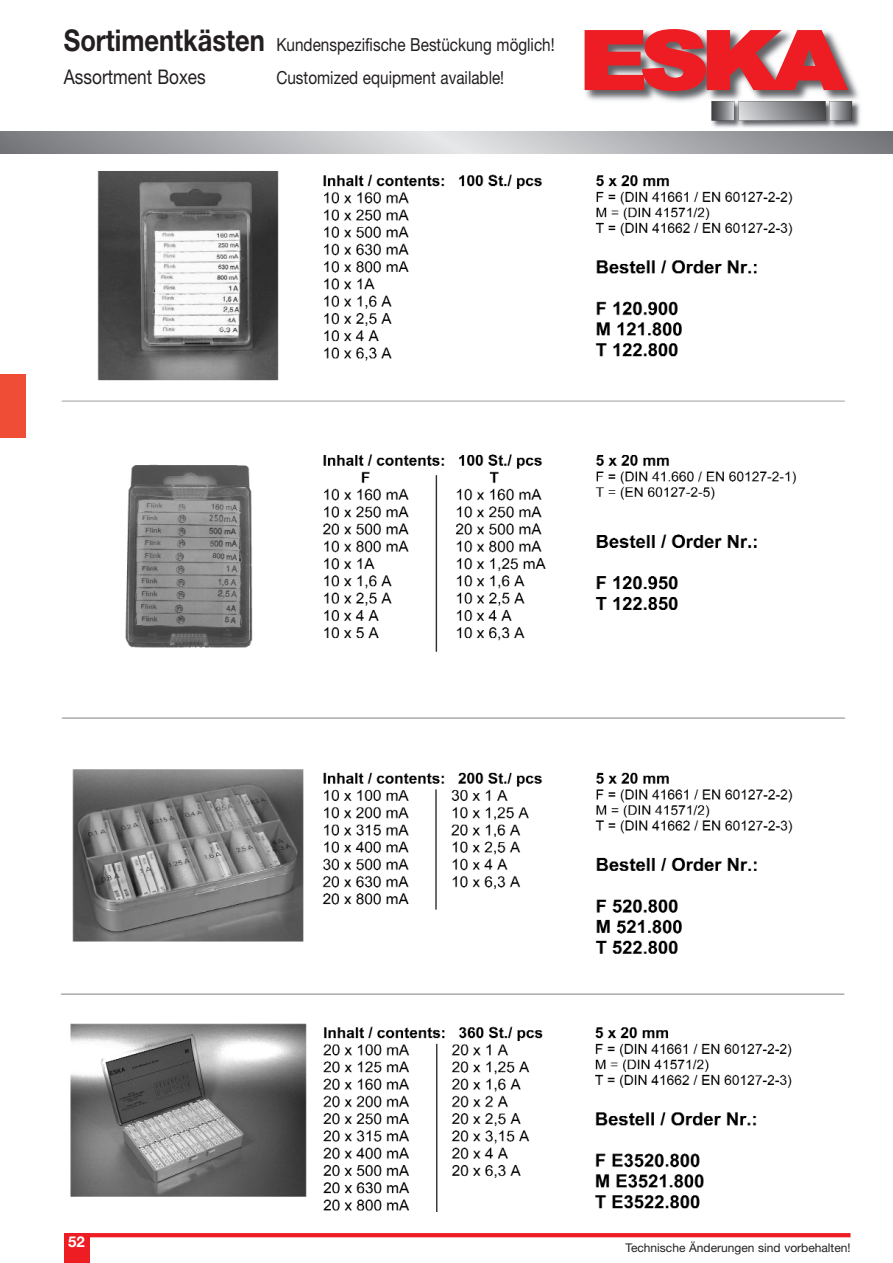
<style>
.page{position:relative;width:893px;height:1263px;background:#fff}
.page>*{position:absolute;margin:0;border:0;box-sizing:border-box;transform-origin:0 0}
.t1{font:20.25px "Helvetica Neue";color:#231f20;scale:.85 1}
.t2{font:18px "Helvetica Neue";color:#231f20;scale:.85 1}
.t3{font:700 15px "Helvetica Neue";color:#fff}
.t4{font:12px "Helvetica Neue";color:#231f20}
.s1{font-weight:700;font-size:30px}
</style>
<div class="page">
<svg style="left:89px;top:1233px;width:761px;height:4px;background:#ee2026"></svg>
<div style="left:64px;top:1233px;width:25px;height:30px;background:#ee1d23"></div>
<img style="left:585px;top:69px;width:274px;height:33px">
<svg style="left:584px;top:29px;width:264px;height:62px;background:#db494e"></svg>
<img style="left:709px;top:99px;width:151px;height:29px">
<svg style="left:711px;top:101px;width:141px;height:20px;background:#8b8c8e"></svg>
<svg style="left:0;top:132px;width:893px;height:21px;background:#acadb0"></svg>
<img style="left:60px;top:171px;width:786px;height:1041px">
<div style="left:0;top:374px;width:26px;height:64px;background:#ef4d35"></div>
<p class="t2" style="left:64px;top:38px;width:579px"><span class="s1">Sortimentkästen</span> Kundenspezifische Bestückung möglich!</p>
<p class="t1" style="left:64px;top:70px;width:169px">Assortment Boxes</p>
<p class="t2" style="left:276px;top:71px;width:269px">Customized equipment available!</p>
<p class="t3" style="left:68px;top:1236px;width:18px">52</p>
<p class="t4" style="left:625px;top:1244px;width:227px">Technische Änderungen sind vorbehalten!</p>
</div>
